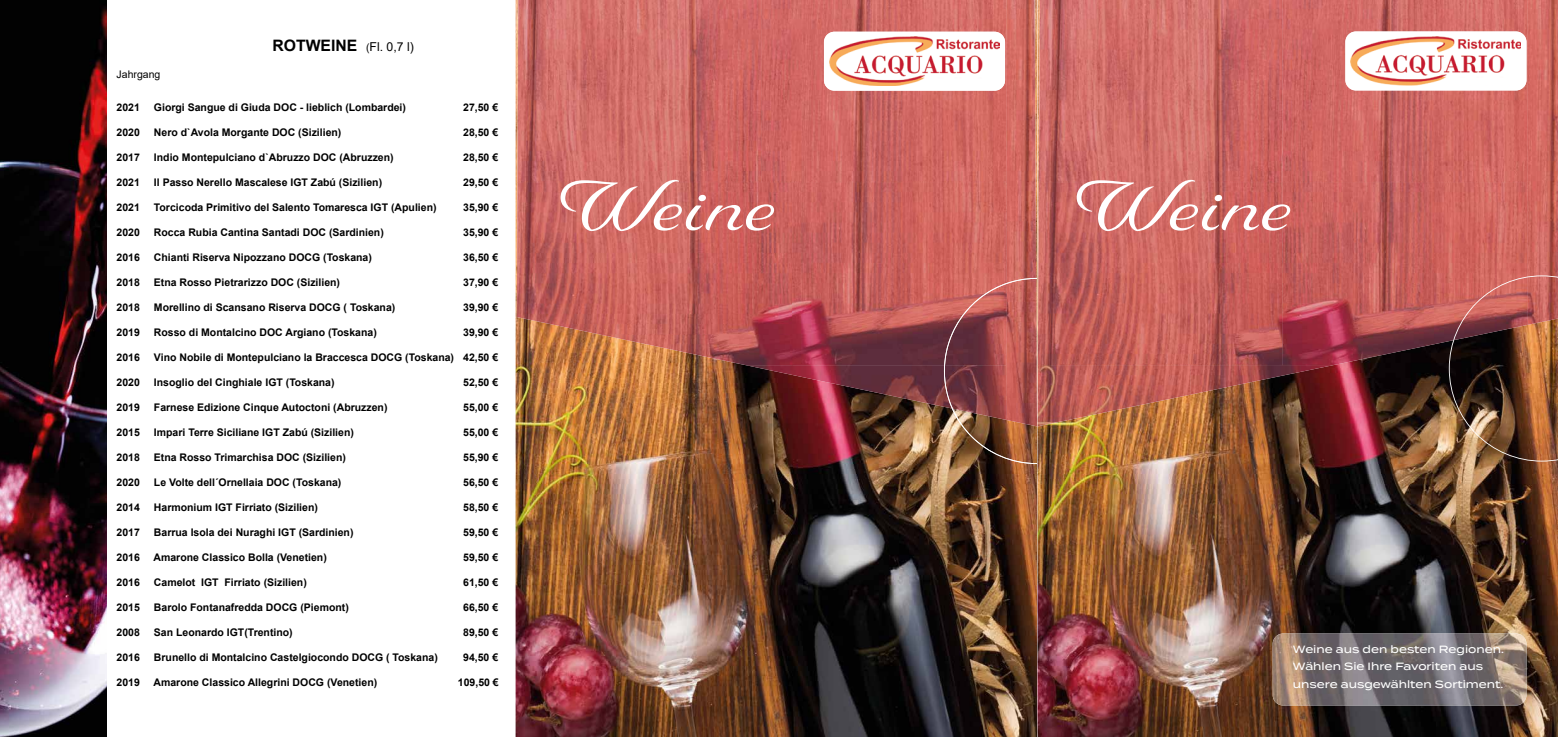
<style>
.page{position:relative;width:1558px;height:737px;background:#fff}
.page>*{position:absolute;margin:0;border:0;box-sizing:border-box;transform-origin:0 0}
.t1{font:70px "Delaney";color:#fff}
.t2{font:700 15.75px "Arial";color:#000}
.t3{font:700 10.5px "Arial";color:#000}
.t4{font:500 10.5px/17.6px "Termina";color:#fff}
.t5{font:10.5px "Arial";color:#000}
.s1{font-weight:400;font-size:10.5px}
.s2{font-weight:400;font-size:12.25px}
</style>
<div class="page">
<img style="left:0;top:0;width:107px;height:737px">
<img style="left:515px;top:0;width:1043px;height:737px">
<img style="left:517px;top:0;width:489px;height:182px">
<img style="left:1006px;top:0;width:31px;height:278px">
<img style="left:517px;top:182px;width:275px;height:153px">
<img style="left:792px;top:182px;width:215px;height:183px">
<img style="left:601px;top:335px;width:191px;height:31px">
<img style="left:746px;top:365px;width:198px;height:31px">
<img style="left:891px;top:396px;width:53px;height:24px">
<div style="left:824px;top:32px;width:181px;height:59px;background:#fff;border-radius:10px"></div>
<img style="left:829px;top:36px;width:170px;height:50px">
<img style="left:944px;top:278px;width:186px;height:186px">
<img style="left:1039px;top:0;width:488px;height:182px">
<img style="left:1527px;top:0;width:31px;height:275px">
<img style="left:1038px;top:182px;width:458px;height:184px">
<img style="left:1496px;top:182px;width:31px;height:93px">
<img style="left:1037px;top:365px;width:153px;height:61px">
<img style="left:1190px;top:365px;width:141px;height:30px">
<img style="left:1272px;top:633px;width:254px;height:72px">
<div style="left:1345px;top:32px;width:181px;height:58px;background:#fff;border-radius:10px"></div>
<img style="left:1351px;top:36px;width:170px;height:50px">
<img style="left:1449px;top:275px;width:109px;height:186px">
<h2 class="t2" style="left:272px;top:34px;width:143px">ROTWEINE <span class="s1">(</span><span class="s2">Fl. 0,7 l)</span></h2>
<p class="t5" style="left:117px;top:67px;width:45px">Jahrgang</p>
<p class="t3" style="left:117px;top:100px;width:25px">2021</p>
<p class="t3" style="left:154px;top:100px;width:254px">Giorgi Sangue di Giuda DOC - lieblich (Lombardei)</p>
<p class="t3" style="left:463px;top:100px;width:37px">27,50 €</p>
<p class="t3" style="left:117px;top:125px;width:25px">2020</p>
<p class="t3" style="left:154px;top:125px;width:189px">Nero d`Avola Morgante DOC (Sizilien)</p>
<p class="t3" style="left:463px;top:125px;width:37px">28,50 €</p>
<p class="t3" style="left:117px;top:150px;width:25px">2017</p>
<p class="t3" style="left:154px;top:150px;width:241px">Indio Montepulciano d`Abruzzo DOC (Abruzzen)</p>
<p class="t3" style="left:463px;top:150px;width:37px">28,50 €</p>
<p class="t3" style="left:117px;top:175px;width:25px">2021</p>
<p class="t3" style="left:154px;top:175px;width:230px">Il Passo Nerello Mascalese IGT Zabú (Sizilien)</p>
<p class="t3" style="left:463px;top:175px;width:37px">29,50 €</p>
<p class="t3" style="left:117px;top:200px;width:25px">2021</p>
<p class="t3" style="left:154px;top:200px;width:284px">Torcicoda Primitivo del Salento Tomaresca IGT (Apulien)</p>
<p class="t3" style="left:463px;top:200px;width:37px">35,90 €</p>
<p class="t3" style="left:117px;top:225px;width:25px">2020</p>
<p class="t3" style="left:154px;top:225px;width:231px">Rocca Rubia Cantina Santadi DOC (Sardinien)</p>
<p class="t3" style="left:463px;top:225px;width:37px">35,90 €</p>
<p class="t3" style="left:117px;top:250px;width:25px">2016</p>
<p class="t3" style="left:154px;top:250px;width:219px">Chianti Riserva Nipozzano DOCG (Toskana)</p>
<p class="t3" style="left:463px;top:250px;width:37px">36,50 €</p>
<p class="t3" style="left:117px;top:275px;width:25px">2018</p>
<p class="t3" style="left:154px;top:275px;width:188px">Etna Rosso Pietrarizzo DOC (Sizilien)</p>
<p class="t3" style="left:463px;top:275px;width:37px">37,90 €</p>
<p class="t3" style="left:117px;top:300px;width:25px">2018</p>
<p class="t3" style="left:154px;top:300px;width:243px">Morellino di Scansano Riserva DOCG ( Toskana)</p>
<p class="t3" style="left:463px;top:300px;width:37px">39,90 €</p>
<p class="t3" style="left:117px;top:325px;width:25px">2019</p>
<p class="t3" style="left:154px;top:325px;width:224px">Rosso di Montalcino DOC Argiano (Toskana)</p>
<p class="t3" style="left:463px;top:325px;width:37px">39,90 €</p>
<p class="t3" style="left:117px;top:350px;width:25px">2016</p>
<p class="t3" style="left:154px;top:350px;width:346px">Vino Nobile di Montepulciano la Braccesca DOCG (Toskana) 42,50 €</p>
<p class="t3" style="left:117px;top:375px;width:25px">2020</p>
<p class="t3" style="left:154px;top:375px;width:182px">Insoglio del Cinghiale IGT (Toskana)</p>
<p class="t3" style="left:463px;top:375px;width:37px">52,50 €</p>
<p class="t3" style="left:117px;top:400px;width:25px">2019</p>
<p class="t3" style="left:154px;top:400px;width:235px">Farnese Edizione Cinque Autoctoni (Abruzzen)</p>
<p class="t3" style="left:463px;top:400px;width:37px">55,00 €</p>
<p class="t3" style="left:117px;top:425px;width:25px">2015</p>
<p class="t3" style="left:154px;top:425px;width:201px">Impari Terre Siciliane IGT Zabú (Sizilien)</p>
<p class="t3" style="left:463px;top:425px;width:37px">55,00 €</p>
<p class="t3" style="left:117px;top:450px;width:25px">2018</p>
<p class="t3" style="left:154px;top:450px;width:193px">Etna Rosso Trimarchisa DOC (Sizilien)</p>
<p class="t3" style="left:463px;top:450px;width:37px">55,90 €</p>
<p class="t3" style="left:117px;top:475px;width:25px">2020</p>
<p class="t3" style="left:154px;top:475px;width:189px">Le Volte dell´Ornellaia DOC (Toskana)</p>
<p class="t3" style="left:463px;top:475px;width:37px">56,50 €</p>
<p class="t3" style="left:117px;top:500px;width:25px">2014</p>
<p class="t3" style="left:154px;top:500px;width:165px">Harmonium IGT Firriato (Sizilien)</p>
<p class="t3" style="left:463px;top:500px;width:37px">58,50 €</p>
<p class="t3" style="left:117px;top:525px;width:25px">2017</p>
<p class="t3" style="left:154px;top:525px;width:201px">Barrua Isola dei Nuraghi IGT (Sardinien)</p>
<p class="t3" style="left:463px;top:525px;width:37px">59,50 €</p>
<p class="t3" style="left:117px;top:550px;width:25px">2016</p>
<p class="t3" style="left:154px;top:550px;width:175px">Amarone Classico Bolla (Venetien)</p>
<p class="t3" style="left:463px;top:550px;width:37px">59,50 €</p>
<p class="t3" style="left:117px;top:575px;width:25px">2016</p>
<p class="t3" style="left:154px;top:575px;width:154px">Camelot IGT Firriato (Sizilien)</p>
<p class="t3" style="left:463px;top:575px;width:37px">61,50 €</p>
<p class="t3" style="left:117px;top:600px;width:25px">2015</p>
<p class="t3" style="left:154px;top:600px;width:196px">Barolo Fontanafredda DOCG (Piemont)</p>
<p class="t3" style="left:463px;top:600px;width:37px">66,50 €</p>
<p class="t3" style="left:117px;top:625px;width:25px">2008</p>
<p class="t3" style="left:154px;top:625px;width:140px">San Leonardo IGT(Trentino)</p>
<p class="t3" style="left:463px;top:625px;width:37px">89,50 €</p>
<p class="t3" style="left:117px;top:650px;width:25px">2016</p>
<p class="t3" style="left:154px;top:650px;width:285px">Brunello di Montalcino Castelgiocondo DOCG ( Toskana)</p>
<p class="t3" style="left:463px;top:650px;width:37px">94,50 €</p>
<p class="t3" style="left:117px;top:675px;width:25px">2019</p>
<p class="t3" style="left:154px;top:675px;width:225px">Amarone Classico Allegrini DOCG (Venetien)</p>
<p class="t3" style="left:458px;top:675px;width:42px">109,50 €</p>
<h1 class="t1" style="left:556px;top:166px;width:222px">Weine</h1>
<h1 class="t1" style="left:1072px;top:166px;width:222px">Weine</h1>
<p class="t4" style="left:1293px;top:640px;width:213px">Weine aus den besten Regionen.<br>Wählen Sie Ihre Favoriten aus unsere ausgewählten Sortiment.</p>
</div>
